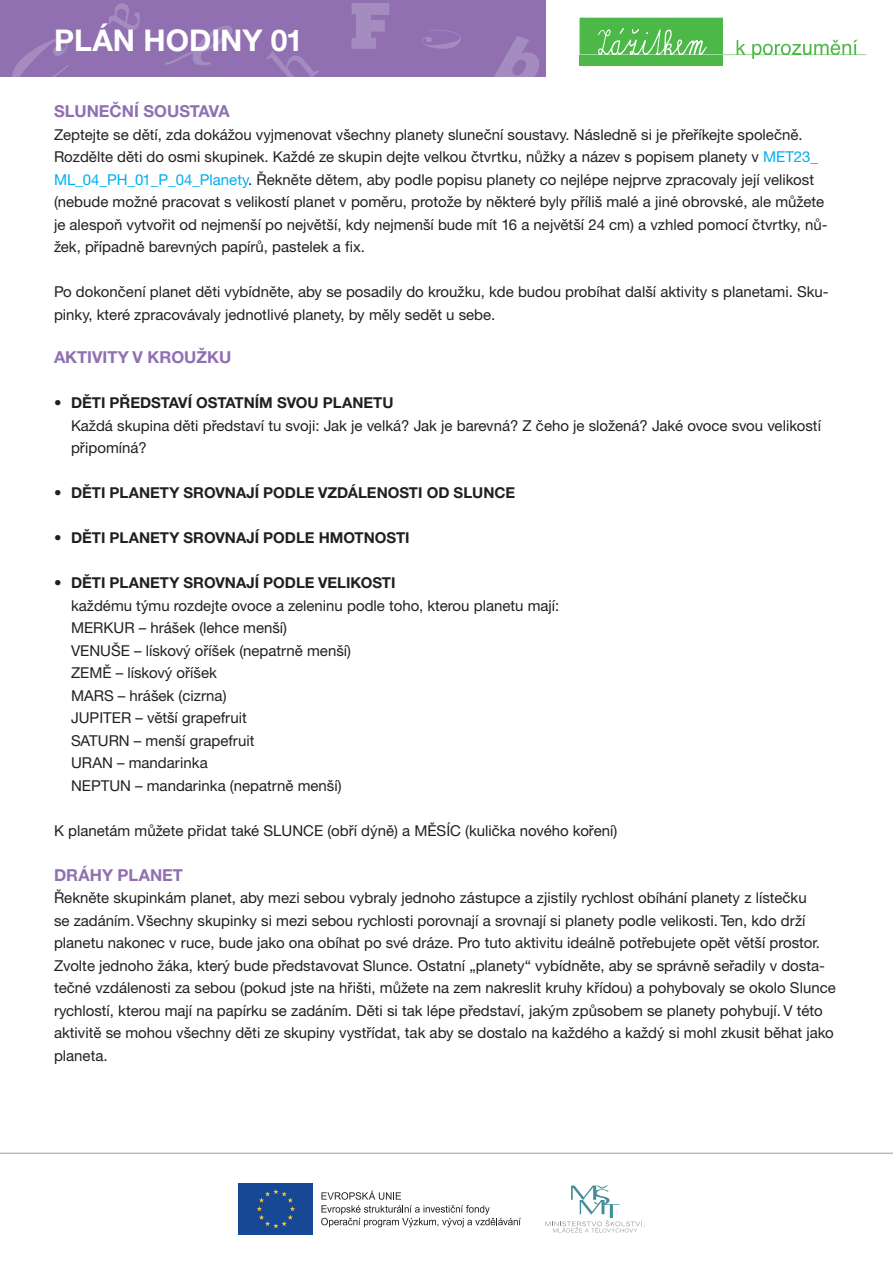
<style>
.page{position:relative;width:893px;height:1263px;background:#fff}
.page>*{position:absolute;margin:0;border:0;box-sizing:border-box;transform-origin:0 0}
.t1{font:700 30px "Helvetica Neue CE";color:#fff}
.t2{font:700 16.5px "Helvetica Neue CE";color:#9070b1}
.t3{font:15px/22.5px "Helvetica Neue CE";color:#231f20}
.t4{font:700 15px "Helvetica Neue CE";color:#231f20}
.s1{color:#00aeef}
</style>
<div class="page">
<div style="left:0;top:0;width:546px;height:77px;background:#9070b1"></div>
<svg style="left:109px;top:3px;width:31px;height:27px"></svg>
<svg style="left:494px;top:36px;width:45px;height:41px"></svg>
<svg style="left:12px;top:38px;width:57px;height:39px"></svg>
<svg style="left:165px;top:26px;width:67px;height:39px"></svg>
<svg style="left:352px;top:3px;width:37px;height:46px"></svg>
<svg style="left:267px;top:51px;width:52px;height:26px"></svg>
<svg style="left:422px;top:29px;width:39px;height:20px"></svg>
<svg style="left:580px;top:17px;width:287px;height:49px"></svg>
<hr style="left:0;top:1152px;width:893px;height:2px;background:#231f20">
<svg style="left:321px;top:1190px;width:200px;height:37px"></svg>
<div style="left:237px;top:1181px;width:78px;height:56px;background:linear-gradient(to right,#fff,#fff)"></div>
<div style="left:239px;top:1183px;width:74px;height:51px;background:#174895"></div>
<svg style="left:257px;top:1189px;width:38px;height:39px"></svg>
<svg style="left:545px;top:1185px;width:100px;height:47px"></svg>
<h1 class="t1" style="left:54px;top:22px;width:250px">PLÁN HODINY 01</h1>
<p class="t2" style="left:54px;top:101px;width:177px">SLUNEČNÍ SOUSTAVA</p>
<p class="t3" style="left:54px;top:123px;width:775px">Zeptejte se dětí, zda dokážou vyjmenovat všechny planety sluneční soustavy. Následně si je přeříkejte společně.<br>Rozdělte děti do osmi skupinek. Každé ze skupin dejte velkou čtvrtku, nůžky a název s popisem planety v <span class="s1">MET23_ ML_04_PH_01_P_04_Planety</span>. Řekněte dětem, aby podle popisu planety co nejlépe nejprve zpracovaly její velikost (nebude možné pracovat s velikostí planet v poměru, protože by některé byly příliš malé a jiné obrovské, ale můžete je alespoň vytvořit od nejmenší po největší, kdy nejmenší bude mít 16 a největší 24 cm) a vzhled pomocí čtvrtky, nů&shy;žek, případně barevných papírů, pastelek a fix.</p>
<p class="t3" style="left:54px;top:281px;width:776px">Po dokončení planet děti vybídněte, aby se posadily do kroužku, kde budou probíhat další aktivity s planetami. Sku&shy;pinky, které zpracovávaly jednotlivé planety, by měly sedět u sebe.</p>
<p class="t2" style="left:54px;top:347px;width:179px">AKTIVITY V KROUŽKU</p>
<p class="t4" style="left:54px;top:394px;width:341px">• DĚTI PŘEDSTAVÍ OSTATNÍM SVOU PLANETU</p>
<p class="t3" style="left:71px;top:414px;width:751px">Každá skupina děti představí tu svoji: Jak je velká? Jak je barevná? Z čeho je složená? Jaké ovoce svou velikostí</p>
<p class="t3" style="left:71px;top:437px;width:77px">připomíná?</p>
<p class="t4" style="left:54px;top:484px;width:463px">• DĚTI PLANETY SROVNAJÍ PODLE VZDÁLENOSTI OD SLUNCE</p>
<p class="t4" style="left:54px;top:529px;width:357px">• DĚTI PLANETY SROVNAJÍ PODLE HMOTNOSTI</p>
<p class="t4" style="left:54px;top:574px;width:343px">• DĚTI PLANETY SROVNAJÍ PODLE VELIKOSTI</p>
<p class="t3" style="left:71px;top:594px;width:490px">každému týmu rozdejte ovoce a zeleninu podle toho, kterou planetu mají:</p>
<p class="t3" style="left:71px;top:617px;width:218px">MERKUR – hrášek (lehce menší)</p>
<p class="t3" style="left:71px;top:639px;width:282px">VENUŠE – lískový oříšek (nepatrně menší)</p>
<p class="t3" style="left:71px;top:662px;width:147px">ZEMĚ – lískový oříšek</p>
<p class="t3" style="left:71px;top:684px;width:157px">MARS – hrášek (cizrna)</p>
<p class="t3" style="left:71px;top:707px;width:177px">JUPITER – větší grapefruit</p>
<p class="t3" style="left:71px;top:729px;width:185px">SATURN – menší grapefruit</p>
<p class="t3" style="left:71px;top:752px;width:138px">URAN – mandarinka</p>
<p class="t3" style="left:71px;top:774px;width:272px">NEPTUN – mandarinka (nepatrně menší)</p>
<p class="t3" style="left:54px;top:819px;width:565px">K planetám můžete přidat také SLUNCE (obří dýně) a MĚSÍC (kulička nového koření)</p>
<p class="t2" style="left:54px;top:865px;width:131px">DRÁHY PLANET</p>
<p class="t3" style="left:54px;top:887px;width:783px">Řekněte skupinkám planet, aby mezi sebou vybraly jednoho zástupce a zjistily rychlost obíhání planety z lístečku<br>se zadáním. Všechny skupinky si mezi sebou rychlosti porovnají a srovnají si planety podle velikosti. Ten, kdo drží planetu nakonec v ruce, bude jako ona obíhat po své dráze. Pro tuto aktivitu ideálně potřebujete opět větší prostor.<br>Zvolte jednoho žáka, který bude představovat Slunce. Ostatní „planety“ vybídněte, aby se správně seřadily v dosta&shy;tečné vzdálenosti za sebou (pokud jste na hřišti, můžete na zem nakreslit kruhy křídou) a pohybovaly se okolo Slunce rychlostí, kterou mají na papírku se zadáním. Děti si tak lépe představí, jakým způsobem se planety pohybují. V této aktivitě se mohou všechny děti ze skupiny vystřídat, tak aby se dostalo na každého a každý si mohl zkusit běhat jako planeta.</p>
</div>
